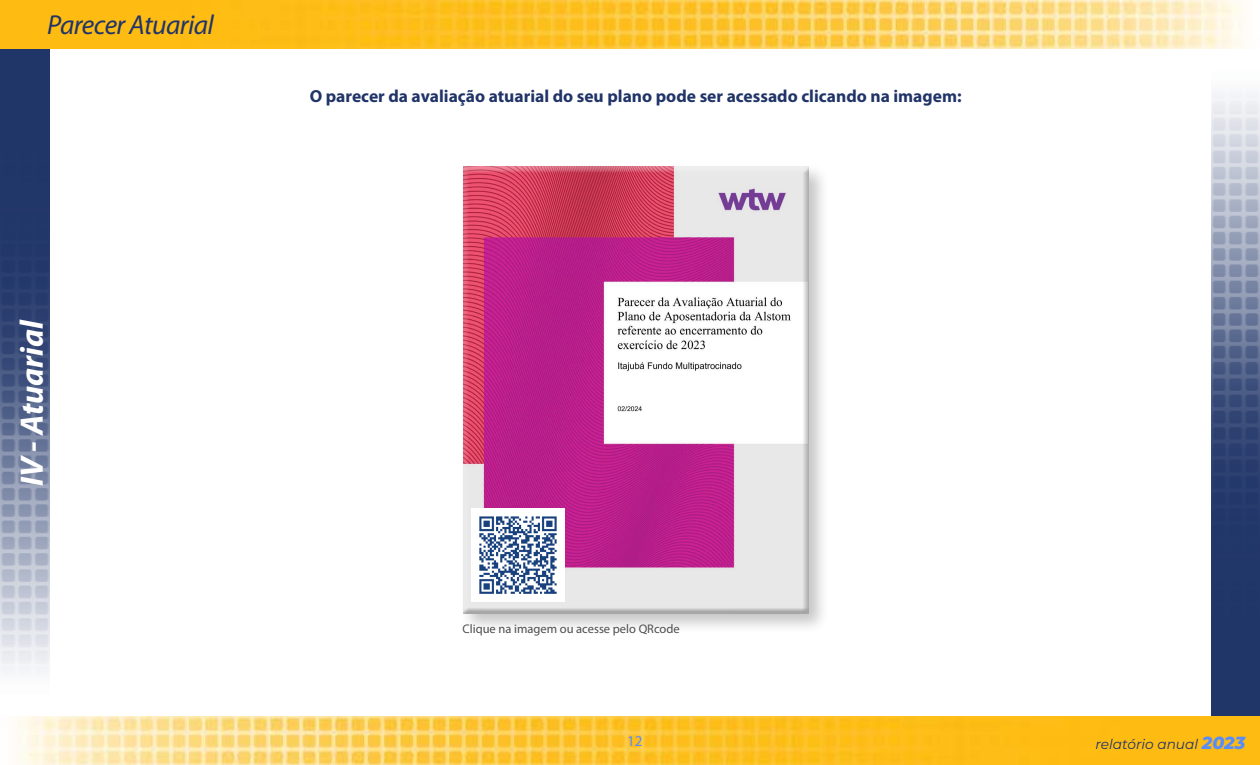
<style>
.page{position:relative;width:1260px;height:765px;background:#fff}
.page>*{position:absolute;margin:0;border:0;box-sizing:border-box;transform-origin:0 0}
.t1{font:italic 700 32.5px "Myriad Pro";color:#fff}
.t2{font:italic 27.5px "Myriad Pro";letter-spacing:-.02em;color:#213468}
.t3{font:700 17.5px "Myriad Pro";color:#213468}
.t4{font:15px "Myriad Pro";color:#588cfa}
.t5{font:italic 13.75px "Montserrat";color:#213468}
.t6{font:12.5px "Myriad Pro";color:#4e4e4e}
.s1{font-weight:800;font-size:17.5px;color:#588cfa}
</style>
<div class="page">
<img style="left:1211px;top:94px;width:49px;height:671px">
<img style="left:16px;top:716px;width:1243px;height:49px">
<img style="left:1px;top:49px;width:48px;height:622px">
<img style="left:1px;top:0;width:1243px;height:49px">
<div style="left:459px;top:163px;width:371px;height:472px;background:#000;opacity:.23"></div>
<div style="left:458px;top:163px;width:356px;height:457px;background:#000;opacity:.29"></div>
<img style="left:471px;top:509px;width:94px;height:93px">
<h2 class="t2" style="left:47px;top:8px;width:168px">Parecer Atuarial</h2>
<h1 class="t1" style="left:11px;top:486px;width:168px;rotate:-90deg">IV - Atuarial</h1>
<p class="t3" style="left:310px;top:85px;width:653px">O parecer da avaliação atuarial do seu plano pode ser acessado clicando na imagem:</p>
<p class="t6" style="left:462px;top:621px;width:219px">Clique na imagem ou acesse pelo QRcode</p>
<p class="t4" style="left:627px;top:732px;width:17px">12</p>
<p class="t5" style="left:1095px;top:735px;width:151px">relatório anual <span class="s1">2023</span></p>
</div>
